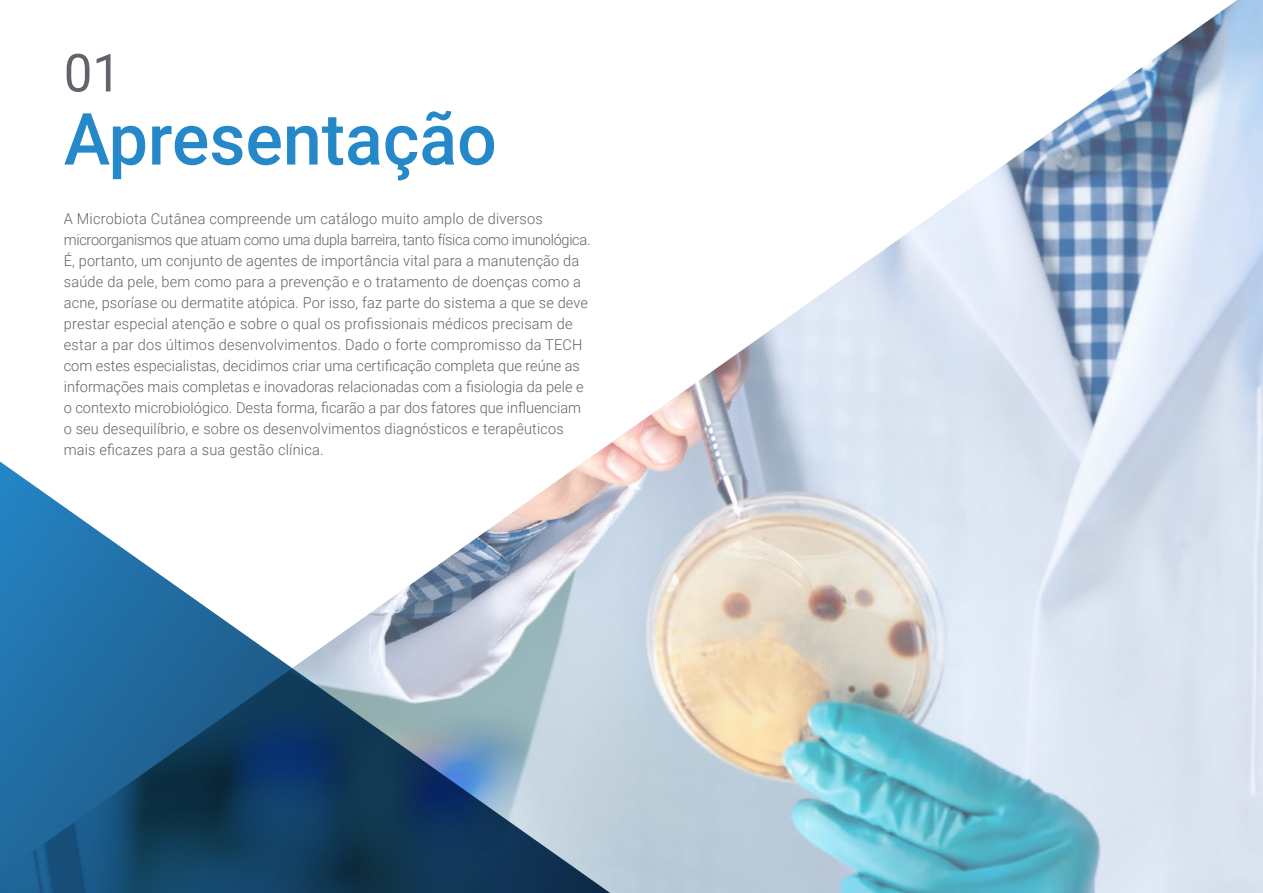
<style>
.page{position:relative;width:1263px;height:893px;background:#fff}
.page>*{position:absolute;margin:0;border:0;box-sizing:border-box;transform-origin:0 0}
.t1{font:500 72px "Roboto";color:#2488c9}
.t2{font:52.5px "Roboto";color:#61646a}
.t3{font:300 15px/21px "Roboto";letter-spacing:.01em;color:#61646a}
</style>
<div class="page">
<img style="left:607px;top:0;width:656px;height:893px">
<svg style="left:0;top:446px;width:640px;height:447px"></svg>
<h2 class="t2" style="left:64px;top:36px;width:59px">01</h2>
<h1 class="t1" style="left:64px;top:89px;width:435px">Apresentação</h1>
<p class="t3" style="left:64px;top:207px;width:528px">A Microbiota Cutânea compreende um catálogo muito amplo de diversos microorganismos que atuam como uma dupla barreira, tanto física como imunológica.<br>É, portanto, um conjunto de agentes de importância vital para a manutenção da saúde da pele, bem como para a prevenção e o tratamento de doenças como a acne, psoríase ou dermatite atópica. Por isso, faz parte do sistema a que se deve prestar especial atenção e sobre o qual os profissionais médicos precisam de estar a par dos últimos desenvolvimentos. Dado o forte compromisso da TECH com estes especialistas, decidimos criar uma certificação completa que reúne as informações mais completas e inovadoras relacionadas com a fisiologia da pele e o contexto microbiológico. Desta forma, ficarão a par dos fatores que influenciam o seu desequilíbrio, e sobre os desenvolvimentos diagnósticos e terapêuticos mais eficazes para a sua gestão clínica.</p>
</div>
